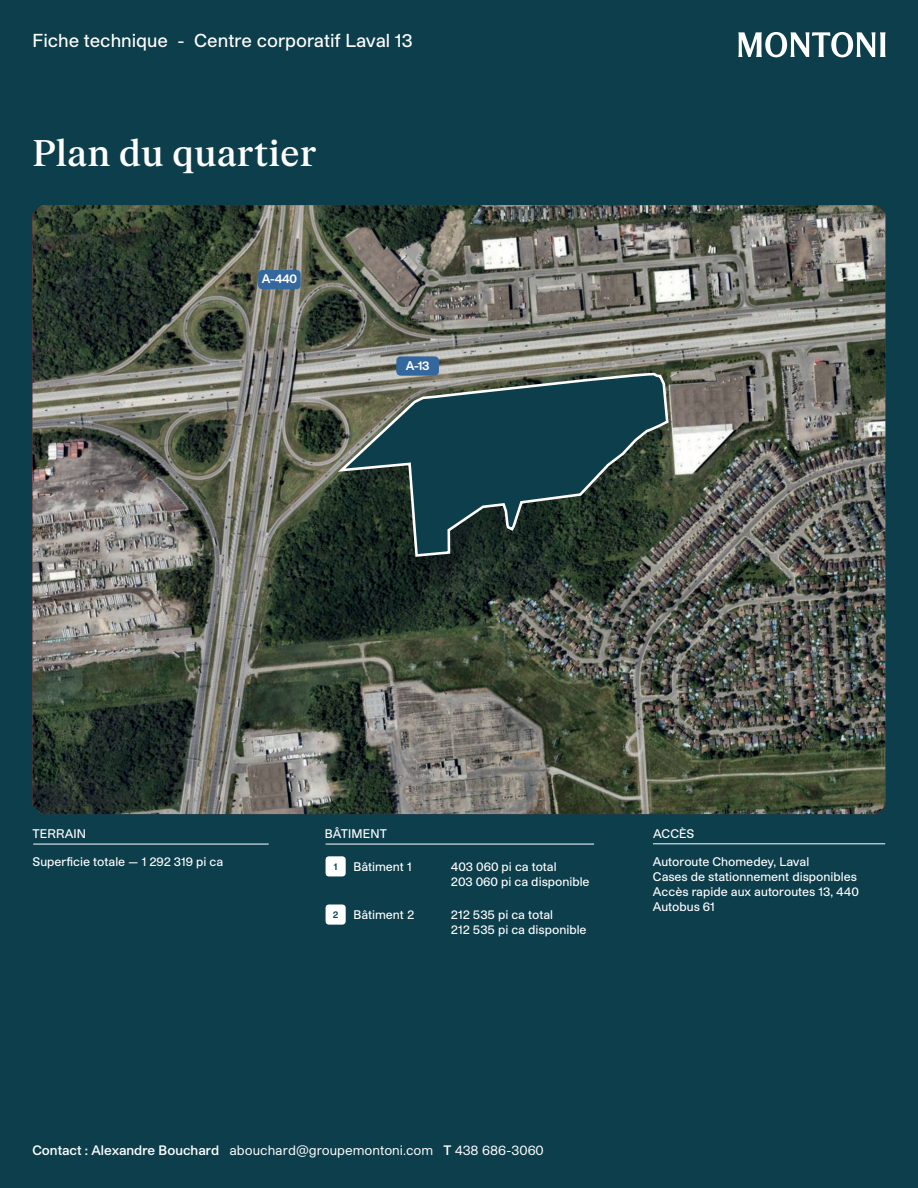
<style>
.page{position:relative;width:918px;height:1188px;background:#0c3e4c}
.page>*{position:absolute;margin:0;border:0;box-sizing:border-box;transform-origin:0 0}
.t1{font:500 36px "FK Roman Standard";color:#fff}
.t2{font:500 18px "Studio Pro";color:#fff}
.t3{font:13.2px "Studio Pro";color:#fff}
.t4{font:500 12px/15px "Studio Pro";color:#fff}
.t5{font:700 12px "Studio Pro";color:#fff}
.t6{font:700 9px "Studio Pro";color:#0c3e4c}
.s1{font-weight:600}
</style>
<div class="page">
<svg style="left:738px;top:32px;width:148px;height:25px"></svg>
<img style="left:33px;top:205px;width:852px;height:609px">
<hr style="left:326px;top:844px;width:268px;height:1px;background:#fff">
<hr style="left:33px;top:844px;width:236px;height:1px;background:#fff">
<hr style="left:653px;top:843px;width:232px;height:1px;background:#fff">
<div style="left:326px;top:856px;width:20px;height:20px;background:#fff;border-radius:4px"></div>
<div style="left:326px;top:904px;width:20px;height:21px;background:#fff;border-radius:4px"></div>
<svg style="left:338px;top:365px;width:332px;height:193px"></svg>
<div style="left:258px;top:270px;width:43px;height:19px;background:#34679d;border-radius:4px"></div>
<div style="left:396px;top:356px;width:43px;height:20px;background:#34679d;border-radius:4px"></div>
<h2 class="t2" style="left:32px;top:28px;width:382px">Fiche technique - Centre corporatif Laval 13</h2>
<h1 class="t1" style="left:32px;top:126px;width:286px">Plan du quartier</h1>
<p class="t5" style="left:262px;top:271px;width:37px">A-440</p>
<p class="t5" style="left:406px;top:357px;width:25px">A-13</p>
<p class="t4" style="left:33px;top:826px;width:55px">TERRAIN</p>
<p class="t4" style="left:325px;top:826px;width:64px">BÂTIMENT</p>
<p class="t4" style="left:33px;top:853px;width:192px">Superficie totale — 1 292 319 pi ca</p>
<p class="t4" style="left:353px;top:858px;width:60px">Bâtiment 1</p>
<p class="t4" style="left:451px;top:858px;width:140px">403 060 pi ca total<br>203 060 pi ca disponible</p>
<p class="t4" style="left:353px;top:907px;width:62px">Bâtiment 2</p>
<p class="t4" style="left:451px;top:907px;width:137px">212 535 pi ca total<br>212 535 pi ca disponible</p>
<p class="t6" style="left:334px;top:861px;width:5px">1</p>
<p class="t6" style="left:333px;top:909px;width:7px">2</p>
<p class="t4" style="left:653px;top:826px;width:43px">ACCÈS</p>
<p class="t4" style="left:653px;top:853px;width:207px">Autoroute Chomedey, Laval<br>Cases de stationnement disponibles<br>Accès rapide aux autoroutes 13, 440<br>Autobus 61</p>
<p class="t3" style="left:32px;top:1142px;width:513px"><span class="s1">Contact : Alexandre Bouchard</span> abouchard@groupemontoni.com <span class="s1">T</span> 438 686-3060</p>
</div>
